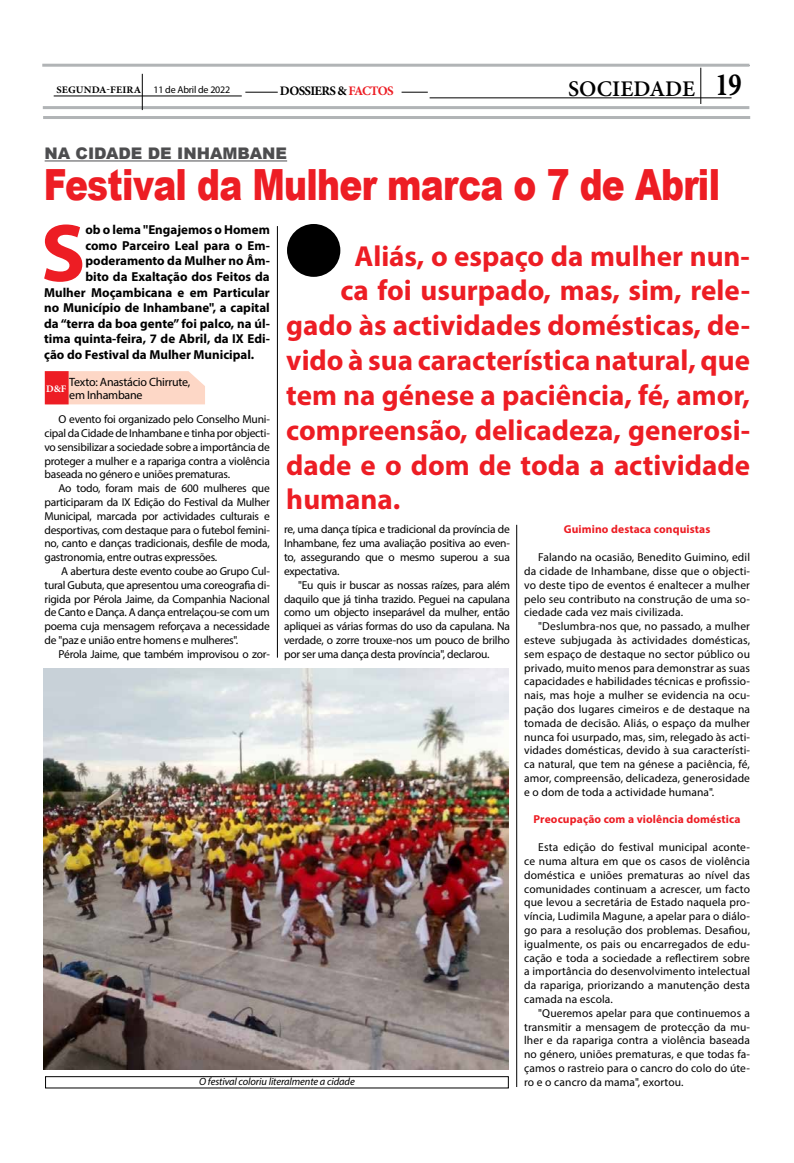
<style>
.page{position:relative;width:794px;height:1163px;background:#fff}
.page>*{position:absolute;margin:0;border:0;box-sizing:border-box;transform-origin:0 0}
.t1{font:700 82.4px "Myriad Pro";color:#ed1d24}
.t2{font:900 43px "Arial";letter-spacing:-.02em;color:#ed1d24;scale:.8 1}
.t3{font:700 32.5px "Minion Pro";color:#000;scale:.81 1}
.t4{font:700 29px "Myriad Pro";color:#ed1d24}
.t5{font:700 22px "Adobe Hebrew";color:#000}
.t6{font:900 16px "Arial";color:#4d4d4f}
.t7{font:700 13px "Myriad Pro";color:#000}
.t8{font:700 13px "Minion Pro";letter-spacing:-.05em;color:#000}
.t9{font:12px/13px "Myriad Pro";letter-spacing:-.02em;color:#000}
.t10{font:11.5px/13.8px "Myriad Pro";letter-spacing:-.02em;color:#000;text-align:justify}
.t11{font:700 11.5px "Myriad Pro";letter-spacing:.01em;color:#ed1d24}
.t12{font:italic 10.5px "Myriad Pro";letter-spacing:-.01em;color:#000}
.t13{font:10px "Myriad Pro";letter-spacing:-.02em;color:#000}
.t14{font:700 10px "Minion Pro";color:#fff}
.s1{font-family:"Minion Pro";font-weight:700}
.s2{color:#ed1d24}
</style>
<div class="page">
<hr style="left:43px;top:106px;width:706px;height:3px;background:#b1b4b6">
<hr style="left:142px;top:74px;width:1px;height:36px;background:#000">
<hr style="left:700px;top:68px;width:1px;height:36px;background:#000">
<hr style="left:42px;top:64px;width:707px;height:3px;background:#b1b4b6">
<hr style="left:43px;top:116px;width:707px;height:3px;background:#b1b4b6">
<hr style="left:54px;top:95px;width:188px;height:1px;background:#000">
<hr style="left:429px;top:97px;width:302px;height:1px;background:#000">
<svg style="left:401px;top:92px;width:27px;height:1px"></svg>
<hr style="left:245px;top:92px;width:33px;height:1px;background:#000">
<div style="left:45px;top:1076px;width:463px;height:11px;border:1px solid #000"></div>
<div style="left:287px;top:224px;width:53px;height:53px;background:#000;border-radius:50%"></div>
<div style="left:69px;top:371px;width:136px;height:33px;background:#fdd7c6"></div>
<div style="left:45px;top:371px;width:24px;height:33px;background:#ed1d24"></div>
<hr style="left:277px;top:226px;width:1px;height:431px;background:#000">
<hr style="left:516px;top:524px;width:1px;height:562px;background:#000">
<hr style="left:45px;top:160px;width:242px;height:1px;background:#4d4d4f">
<img style="left:43px;top:668px;width:465px;height:401px">
<p class="t13" style="left:57px;top:84px;width:175px"><span class="s1">SEGUNDA-FEIRA</span> 11 de Abril de 2022</p>
<p class="t8" style="left:280px;top:81px;width:115px">DOSSIERS &amp; <span class="s2">FACTOS</span></p>
<h3 class="t3" style="left:715px;top:61px;width:34px">19</h3>
<h3 class="t5" style="left:568px;top:75px;width:129px">SOCIEDADE</h3>
<h3 class="t6" style="left:45px;top:142px;width:244px">NA CIDADE DE INHAMBANE</h3>
<h2 class="t2" style="left:44px;top:153px;width:846px">Festival da Mulher marca o 7 de Abril</h2>
<h1 class="t1" style="left:41px;top:199px;width:46px">S</h1>
<p class="t7" style="left:85px;top:221px;width:186px">ob o lema "Engajemos o Homem</p>
<p class="t7" style="left:85px;top:237px;width:186px">como Parceiro Leal para o Em-</p>
<p class="t7" style="left:85px;top:252px;width:186px">poderamento da Mulher no Âm-</p>
<p class="t7" style="left:85px;top:268px;width:186px">bito da Exaltação dos Feitos da</p>
<p class="t7" style="left:44px;top:284px;width:227px">Mulher Moçambicana e em Particular</p>
<p class="t7" style="left:44px;top:299px;width:227px">no Município de Inhambane", a capital</p>
<p class="t7" style="left:44px;top:315px;width:227px">da “terra da boa gente” foi palco, na úl-</p>
<p class="t7" style="left:44px;top:330px;width:227px">tima quinta-feira, 7 de Abril, da IX Edi-</p>
<p class="t7" style="left:44px;top:346px;width:212px">ção do Festival da Mulher Municipal.</p>
<h3 class="t4" style="left:354px;top:237px;width:397px">Aliás, o espaço da mulher nun-</h3>
<h3 class="t4" style="left:340px;top:272px;width:411px">ca foi usurpado, mas, sim, rele-</h3>
<h3 class="t4" style="left:286px;top:306px;width:465px">gado às actividades domésticas, de-</h3>
<h3 class="t4" style="left:286px;top:341px;width:465px">vido à sua característica natural, que</h3>
<h3 class="t4" style="left:286px;top:376px;width:465px">tem na génese a paciência, fé, amor,</h3>
<h3 class="t4" style="left:286px;top:411px;width:465px">compreensão, delicadeza, generosi-</h3>
<h3 class="t4" style="left:286px;top:446px;width:465px">dade e o dom de toda a actividade</h3>
<h3 class="t4" style="left:286px;top:480px;width:115px">humana.</h3>
<p class="t9" style="left:69px;top:375px;width:123px">Texto: Anastácio Chirrute, em Inhambane</p>
<p class="t14" style="left:46px;top:382px;width:22px">D&amp;F</p>
<p class="t10" style="left:44px;top:412px;width:227px;text-indent:14px">O evento foi organizado pelo Conselho Muni&shy;cipal da Cidade de Inhambane e tinha por objecti&shy;vo sensibilizar a sociedade sobre a importância de proteger a mulher e a rapariga contra a violência baseada no género e uniões prematuras.</p>
<p class="t10" style="left:44px;top:481px;width:227px;text-indent:14px">Ao todo, foram mais de 600 mulheres que participaram da IX Edição do Festival da Mulher Municipal, marcada por actividades culturais e desportivas, com destaque para o futebol femini&shy;no, canto e danças tradicionais, desfile de moda, gastronomia, entre outras expressões.</p>
<p class="t10" style="left:44px;top:564px;width:227px;text-indent:17px">A abertura deste evento coube ao Grupo Cul&shy;tural Gubuta, que apresentou uma coreografia di&shy;rigida por Pérola Jaime, da Companhia Nacional de Canto e Dança. A dança entrelaçou-se com um poema cuja mensagem reforçava a necessidade de "paz e união entre homens e mulheres".</p>
<p class="t10" style="left:59px;top:646px;width:213px">Pérola Jaime, que também improvisou o zor-</p>
<p class="t10" style="left:284px;top:522px;width:227px">re, uma dança típica e tradicional da província de Inhambane, fez uma avaliação positiva ao even&shy;to, assegurando que o mesmo superou a sua expectativa.</p>
<p class="t10" style="left:284px;top:577px;width:227px;text-indent:14px">"Eu quis ir buscar as nossas raízes, para além daquilo que já tinha trazido. Peguei na capulana como um objecto inseparável da mulher, então apliquei as várias formas do uso da capulana. Na verdade, o zorre trouxe-nos um pouco de brilho por ser uma dança desta província", declarou.</p>
<p class="t11" style="left:564px;top:522px;width:148px">Guimino destaca conquistas</p>
<p class="t10" style="left:524px;top:550px;width:227px;text-indent:14px">Falando na ocasião, Benedito Guimino, edil da cidade de Inhambane, disse que o objecti&shy;vo deste tipo de eventos é enaltecer a mulher pelo seu contributo na construção de uma so&shy;ciedade cada vez mais civilizada.</p>
<p class="t10" style="left:524px;top:619px;width:227px;text-indent:14px">"Deslumbra-nos que, no passado, a mulher esteve subjugada às actividades domésticas, sem espaço de destaque no sector público ou privado, muito menos para demonstrar as suas capacidades e habilidades técnicas e profissio&shy;nais, mas hoje a mulher se evidencia na ocu&shy;pação dos lugares cimeiros e de destaque na tomada de decisão. Aliás, o espaço da mulher nunca foi usurpado, mas, sim, relegado às acti&shy;vidades domésticas, devido à sua característi&shy;ca natural, que tem na génese a paciência, fé, amor, compreensão, delicadeza, generosidade e o dom de toda a actividade humana".</p>
<p class="t11" style="left:533px;top:812px;width:208px">Preocupação com a violência doméstica</p>
<p class="t10" style="left:524px;top:840px;width:227px;text-indent:14px">Esta edição do festival municipal aconte&shy;ce numa altura em que os casos de violência doméstica e uniões prematuras ao nível das comunidades continuam a acrescer, um facto que levou a secretária de Estado naquela pro&shy;víncia, Ludimila Magune, a apelar para o diálo&shy;go para a resolução dos problemas. Desafiou, igualmente, os pais ou encarregados de edu&shy;cação e toda a sociedade a reflectirem sobre a importância do desenvolvimento intelectual da rapariga, priorizando a manutenção desta camada na escola.</p>
<p class="t10" style="left:524px;top:1005px;width:227px;text-indent:14px">"Queremos apelar para que continuemos a transmitir a mensagem de protecção da mu&shy;lher e da rapariga contra a violência baseada no género, uniões prematuras, e que todas fa&shy;çamos o rastreio para o cancro do colo do úte&shy;ro e o cancro da mama", exortou.</p>
<p class="t12" style="left:199px;top:1074px;width:157px">O festival coloriu literalmente a cidade</p>
</div>
